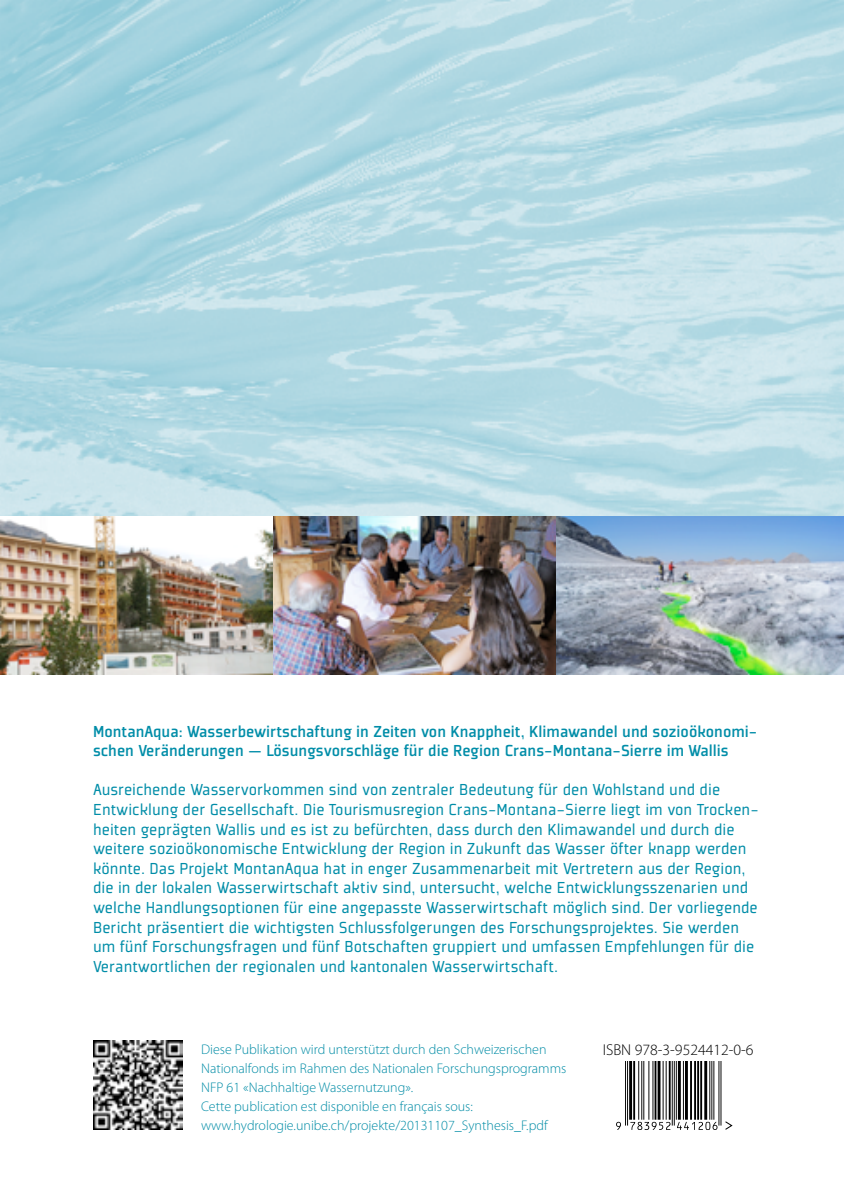
<style>
.page{position:relative;width:844px;height:1191px;background:#fff}
.page>*{position:absolute;margin:0;border:0;box-sizing:border-box;transform-origin:0 0}
.t1{font:17.5px/19.6px "Plexes Book Pro";color:#008da8}
.t2{font:17.5px/19.6px "Plexes Medium Pro";color:#008da8}
.t3{font:300 15.75px "Myriad Pro";color:#000}
.t4{font:300 14px/18.9px "Myriad Pro";color:#008ca6}
</style>
<div class="page">
<img style="left:0;top:0;width:843px;height:516px">
<img style="left:0;top:516px;width:843px;height:158px">
<img style="left:93px;top:1040px;width:89px;height:89px">
<hr style="left:625px;top:1062px;width:1px;height:63px;background:#000">
<hr style="left:627px;top:1062px;width:1px;height:63px;background:#000">
<hr style="left:629px;top:1062px;width:3px;height:57px;background:#000">
<hr style="left:633px;top:1062px;width:2px;height:57px;background:#000">
<hr style="left:638px;top:1062px;width:1px;height:57px;background:#000">
<hr style="left:641px;top:1062px;width:1px;height:57px;background:#000">
<hr style="left:643px;top:1062px;width:1px;height:57px;background:#000">
<hr style="left:648px;top:1062px;width:1px;height:57px;background:#000">
<hr style="left:652px;top:1062px;width:1px;height:57px;background:#000">
<hr style="left:654px;top:1062px;width:2px;height:57px;background:#000">
<hr style="left:657px;top:1062px;width:3px;height:57px;background:#000">
<hr style="left:662px;top:1062px;width:1px;height:57px;background:#000">
<hr style="left:665px;top:1062px;width:1px;height:57px;background:#000">
<hr style="left:668px;top:1062px;width:2px;height:57px;background:#000">
<hr style="left:671px;top:1062px;width:1px;height:63px;background:#000">
<hr style="left:673px;top:1062px;width:1px;height:63px;background:#000">
<hr style="left:675px;top:1062px;width:1px;height:57px;background:#000">
<hr style="left:677px;top:1062px;width:3px;height:57px;background:#000">
<hr style="left:682px;top:1062px;width:1px;height:57px;background:#000">
<hr style="left:684px;top:1062px;width:3px;height:57px;background:#000">
<hr style="left:689px;top:1062px;width:2px;height:57px;background:#000">
<hr style="left:694px;top:1062px;width:1px;height:57px;background:#000">
<hr style="left:697px;top:1062px;width:2px;height:57px;background:#000">
<hr style="left:700px;top:1062px;width:2px;height:57px;background:#000">
<hr style="left:704px;top:1062px;width:3px;height:57px;background:#000">
<hr style="left:709px;top:1062px;width:1px;height:57px;background:#000">
<hr style="left:711px;top:1062px;width:1px;height:57px;background:#000">
<hr style="left:713px;top:1062px;width:1px;height:57px;background:#000">
<hr style="left:718px;top:1062px;width:1px;height:63px;background:#000">
<hr style="left:720px;top:1062px;width:1px;height:63px;background:#000">
<svg style="left:616px;top:1121px;width:5px;height:9px"></svg>
<svg style="left:630px;top:1121px;width:40px;height:9px"></svg>
<svg style="left:677px;top:1121px;width:40px;height:9px"></svg>
<svg style="left:725px;top:1121px;width:7px;height:9px"></svg>
<p class="t2" style="left:93px;top:721px;width:665px">MontanAqua: Wasserbewirtschaftung in Zeiten von Knappheit, Klimawandel und sozioökonomi&shy;schen Veränderungen — Lösungsvorschläge für die Region Crans-Montana-Sierre im Wallis</p>
<p class="t1" style="left:93px;top:779px;width:667px">Ausreichende Wasservorkommen sind von zentraler Bedeutung für den Wohlstand und die Entwicklung der Gesellschaft. Die Tourismusregion Crans-Montana–Sierre liegt im von Trocken&shy;heiten geprägten Wallis und es ist zu befürchten, dass durch den Klimawandel und durch die weitere sozioökonomische Entwicklung der Region in Zukunft das Wasser öfter knapp werden könnte. Das Projekt MontanAqua hat in enger Zusammenarbeit mit Vertretern aus der Region, die in der lokalen Wasserwirtschaft aktiv sind, untersucht, welche Entwicklungsszenarien und welche Handlungsoptionen für eine angepasste Wasserwirtschaft möglich sind. Der vorliegende Bericht präsentiert die wichtigsten Schlussfolgerungen des Forschungsprojektes. Sie werden um fünf Forschungsfragen und fünf Botschaften gruppiert und umfassen Empfehlungen für die Verantwortlichen der regionalen und kantonalen Wasserwirtschaft.</p>
<p class="t4" style="left:201px;top:1040px;width:367px">Diese Publikation wird unterstützt durch den Schweizerischen Nationalfonds im Rahmen des Nationalen Forschungsprogramms NFP 61 «Nachhaltige Wassernutzung».<br>Cette publication est disponible en français sous: www.hydrologie.unibe.ch/projekte/20131107_Synthesis_F.pdf</p>
<p class="t3" style="left:602px;top:1040px;width:152px">ISBN 978-3-9524412-0-6</p>
</div>
